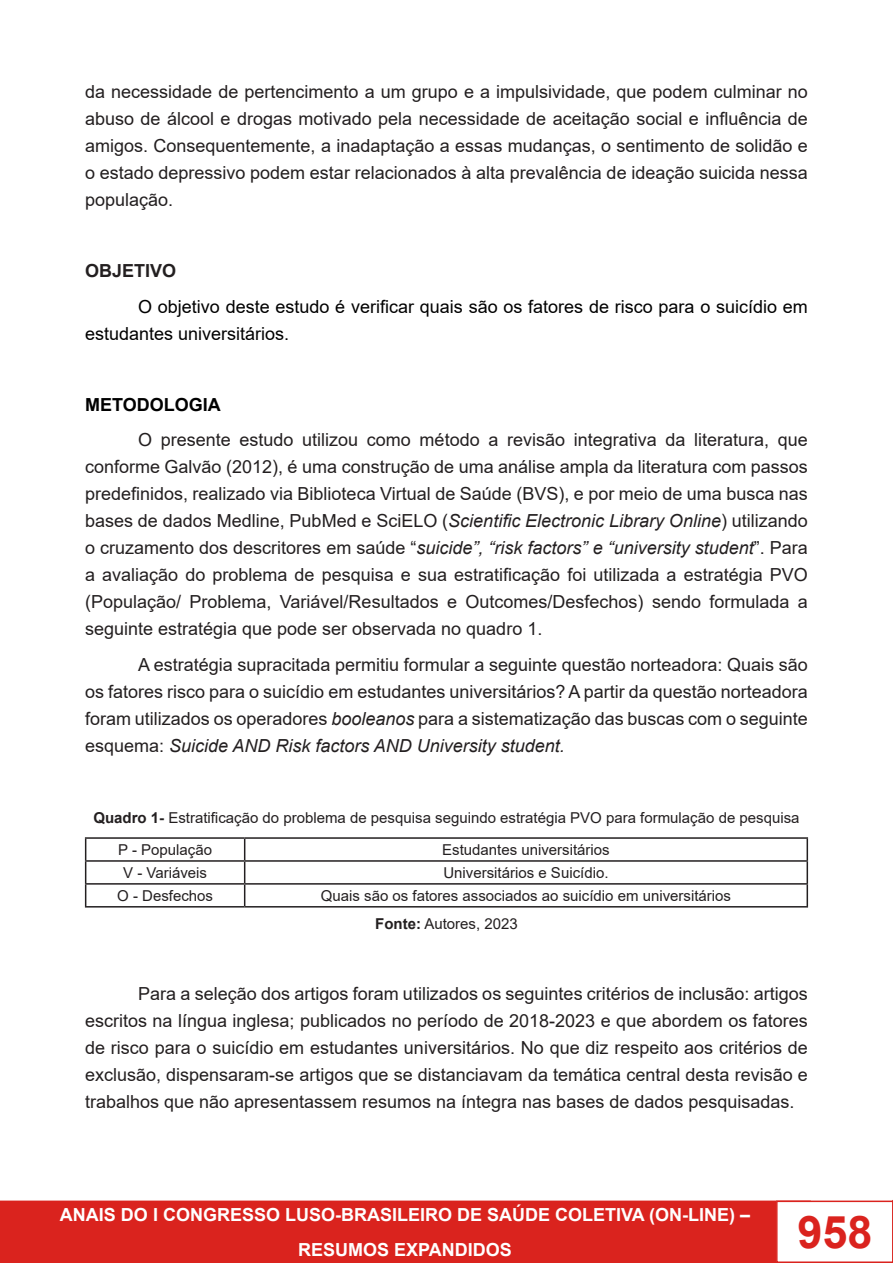
<style>
.page{position:relative;width:893px;height:1263px;background:#fff}
.page>*{position:absolute;margin:0;border:0;box-sizing:border-box;transform-origin:0 0}
.t1{font:700 45px "Arial";color:#da231e}
.t2{font:18px/27px "Arial";color:#231f20;text-align:justify}
.t3{font:18px/27px "Arial";color:#000}
.t4{font:700 18px/35.5px "Arial";color:#fff;text-align:center}
.t5{font:700 18px "Arial";color:#000}
.t6{font:700 18px "Arial";color:#231f20}
.t7{font:15px "Arial";color:#231f20}
.s1{font-style:italic}
.s2{font-weight:700}
</style>
<div class="page">
<div style="left:0;top:1201px;width:810px;height:62px;background:#da231e"></div>
<div style="left:0;top:1200px;width:811px;height:63px;border:2px solid #da231e"></div>
<div style="left:777px;top:1201px;width:116px;height:61px;background:#fff"></div>
<div style="left:776px;top:1200px;width:117px;height:63px;border:2px solid #da231e"></div>
<svg style="left:892px;top:1200px;width:1px;height:63px"></svg>
<hr style="left:85px;top:837px;width:160px;height:2px;background:#231f20">
<hr style="left:245px;top:837px;width:563px;height:2px;background:#231f20">
<hr style="left:806px;top:839px;width:2px;height:21px;background:#231f20">
<hr style="left:85px;top:860px;width:160px;height:2px;background:#231f20">
<hr style="left:245px;top:860px;width:563px;height:2px;background:#231f20">
<hr style="left:806px;top:862px;width:2px;height:21px;background:#231f20">
<hr style="left:85px;top:883px;width:160px;height:2px;background:#231f20">
<svg style="left:85px;top:839px;width:1px;height:67px"></svg>
<hr style="left:245px;top:883px;width:563px;height:2px;background:#231f20">
<svg style="left:244px;top:839px;width:1px;height:67px"></svg>
<hr style="left:806px;top:885px;width:2px;height:21px;background:#231f20">
<hr style="left:85px;top:906px;width:160px;height:1px;background:#231f20">
<hr style="left:245px;top:906px;width:563px;height:1px;background:#231f20">
<p class="t2" style="left:85px;top:78px;width:724px">da necessidade de pertencimento a um grupo e a impulsividade, que podem culminar no abuso de álcool e drogas motivado pela necessidade de aceitação social e influência de amigos. Consequentemente, a inadaptação a essas mudanças, o sentimento de solidão e o estado depressivo podem estar relacionados à alta prevalência de ideação suicida nessa população.</p>
<p class="t6" style="left:85px;top:258px;width:93px">OBJETIVO</p>
<p class="t3" style="left:85px;top:293px;width:724px;text-indent:53px">O objetivo deste estudo é verificar quais são os fatores de risco para o suicídio em estudantes universitários.</p>
<p class="t5" style="left:85px;top:392px;width:137px">METODOLOGIA</p>
<p class="t2" style="left:85px;top:426px;width:724px;text-indent:53px">O presente estudo utilizou como método a revisão integrativa da literatura, que conforme Galvão (2012), é uma construção de uma análise ampla da literatura com passos predefinidos, realizado via Biblioteca Virtual de Saúde (BVS), e por meio de uma busca nas bases de dados Medline, PubMed e SciELO (<span class="s1">Scientific Electronic Library Online</span>) utilizando o cruzamento dos descritores em saúde “<span class="s1">suicide”, “risk factors” e “university student</span>”. Para a avaliação do problema de pesquisa e sua estratificação foi utilizada a estratégia PVO (População/ Problema, Variável/Resultados e Outcomes/Desfechos) sendo formulada a seguinte estratégia que pode ser observada no quadro 1.</p>
<p class="t2" style="left:85px;top:651px;width:724px;text-indent:53px">A estratégia supracitada permitiu formular a seguinte questão norteadora: Quais são os fatores risco para o suicídio em estudantes universitários? A partir da questão norteadora foram utilizados os operadores <span class="s1">booleanos</span> para a sistematização das buscas com o seguinte esquema: <span class="s1">Suicide AND Risk factors AND University student.</span></p>
<p class="t7" style="left:93px;top:807px;width:708px"><span class="s2">Quadro 1-</span> Estratificação do problema de pesquisa seguindo estratégia PVO para formulação de pesquisa</p>
<p class="t7" style="left:118px;top:839px;width:95px">P - População</p>
<p class="t7" style="left:442px;top:839px;width:169px">Estudantes universitários</p>
<p class="t7" style="left:123px;top:862px;width:85px">V - Variáveis</p>
<p class="t7" style="left:443px;top:862px;width:167px">Universitários e Suicídio.</p>
<p class="t7" style="left:117px;top:885px;width:97px">O - Desfechos</p>
<p class="t7" style="left:321px;top:885px;width:412px">Quais são os fatores associados ao suicídio em universitários</p>
<p class="t7" style="left:375px;top:913px;width:144px"><span class="s2">Fonte:</span> Autores, 2023</p>
<p class="t2" style="left:85px;top:980px;width:724px;text-indent:53px">Para a seleção dos artigos foram utilizados os seguintes critérios de inclusão: artigos escritos na língua inglesa; publicados no período de 2018-2023 e que abordem os fatores de risco para o suicídio em estudantes universitários. No que diz respeito aos critérios de exclusão, dispensaram-se artigos que se distanciavam da temática central desta revisão e trabalhos que não apresentassem resumos na íntegra nas bases de dados pesquisadas.</p>
<p class="t4" style="left:60px;top:1197px;width:692px">ANAIS DO I CONGRESSO LUSO-BRASILEIRO DE SAÚDE COLETIVA (ON-LINE) –<br>RESUMOS EXPANDIDOS</p>
<h1 class="t1" style="left:797px;top:1200px;width:77px">958</h1>
</div>
